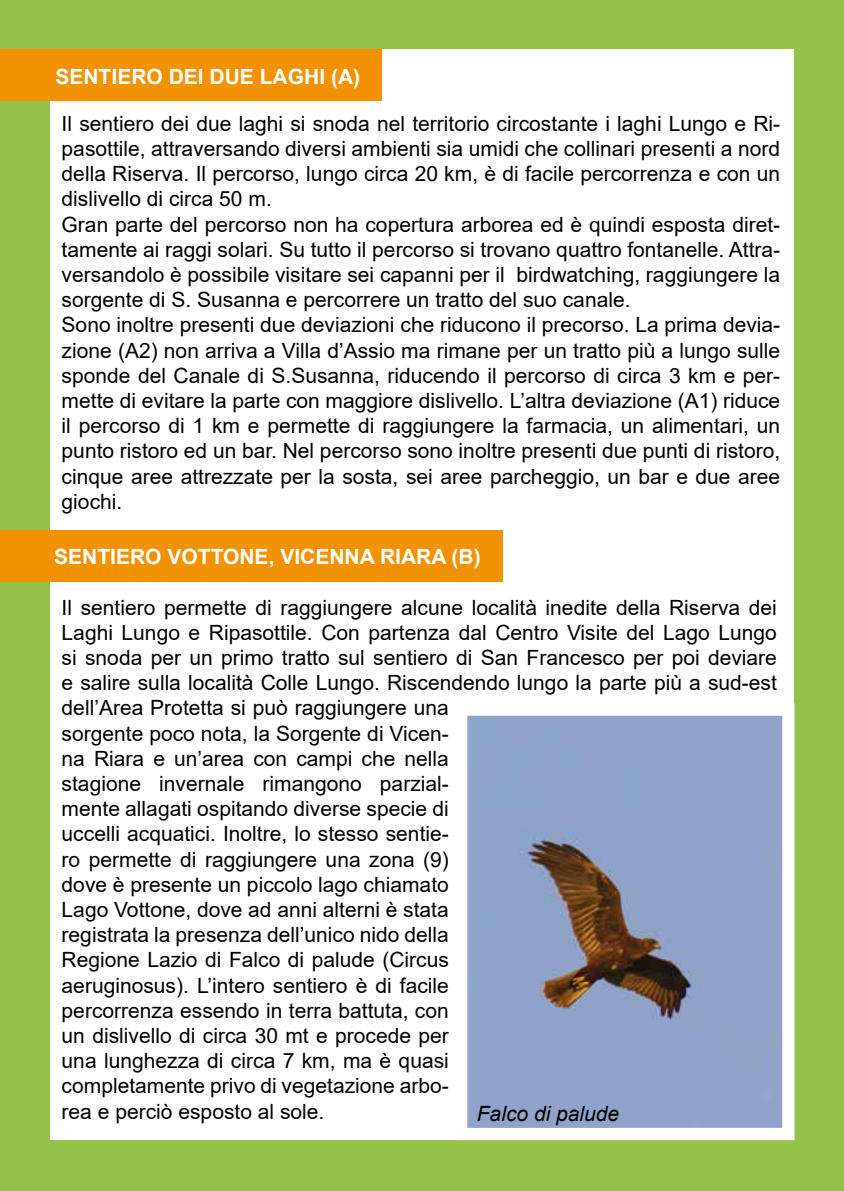
<style>
.page{position:relative;width:844px;height:1191px;background:#fff}
.page>*{position:absolute;margin:0;border:0;box-sizing:border-box;transform-origin:0 0}
.t1{font:21px/25.2px "Arial";color:#000}
.t2{font:700 21px "Arial";color:#fff}
.t3{font:italic 21px "Arial";color:#000}
</style>
<div class="page">
<div style="left:0;top:0;width:843px;height:1191px;background:#94c24a"></div>
<div style="left:50px;top:50px;width:744px;height:1090px;background:#fff"></div>
<div style="left:0;top:50px;width:382px;height:51px;background:#f39200"></div>
<div style="left:0;top:530px;width:502px;height:51px;background:#f39200"></div>
<img style="left:468px;top:716px;width:313px;height:411px">
<p class="t2" style="left:55px;top:61px;width:306px">SENTIERO DEI DUE LAGHI (A)</p>
<p class="t1" style="left:62px;top:111px;width:720px">Il sentiero dei due laghi si snoda nel territorio circostante i laghi Lungo e Ri&shy;pasottile, attraversando diversi ambienti sia umidi che collinari presenti a nord della Riserva. Il percorso, lungo circa 20 km, è di facile percorrenza e con un dislivello di circa 50 m.<br>Gran parte del percorso non ha copertura arborea ed è quindi esposta diret&shy;tamente ai raggi solari. Su tutto il percorso si trovano quattro fontanelle. Attra&shy;versandolo è possibile visitare sei capanni per il birdwatching, raggiungere la sorgente di S. Susanna e percorrere un tratto del suo canale.<br>Sono inoltre presenti due deviazioni che riducono il precorso. La prima devia&shy;zione (A2) non arriva a Villa d’Assio ma rimane per un tratto più a lungo sulle sponde del Canale di S.Susanna, riducendo il percorso di circa 3 km e per&shy;mette di evitare la parte con maggiore dislivello. L’altra deviazione (A1) riduce il percorso di 1 km e permette di raggiungere la farmacia, un alimentari, un punto ristoro ed un bar. Nel percorso sono inoltre presenti due punti di ristoro, cinque aree attrezzate per la sosta, sei aree parcheggio, un bar e due aree giochi.</p>
<p class="t2" style="left:54px;top:541px;width:428px">SENTIERO VOTTONE, VICENNA RIARA (B)</p>
<p class="t1" style="left:62px;top:594px;width:716px">Il sentiero permette di raggiungere alcune località inedite della Riserva dei Laghi Lungo e Ripasottile. Con partenza dal Centro Visite del Lago Lungo si snoda per un primo tratto sul sentiero di San Francesco per poi deviare e salire sulla località Colle Lungo. Riscendendo lungo la parte più a sud-est dell’Area Protetta si può raggiungere una<br>sorgente poco nota, la Sorgente di Vicen-<br>na Riara e un’area con campi che nella<br>stagione invernale rimangono parzial-<br>mente allagati ospitando diverse specie di<br>uccelli acquatici. Inoltre, lo stesso sentie-<br>ro permette di raggiungere una zona (9)<br>dove è presente un piccolo lago chiamato<br>Lago Vottone, dove ad anni alterni è stata<br>registrata la presenza dell’unico nido della<br>Regione Lazio di Falco di palude (Circus<br>aeruginosus). L’intero sentiero è di facile<br>percorrenza essendo in terra battuta, con<br>un dislivello di circa 30 mt e procede per<br>una lunghezza di circa 7 km, ma è quasi<br>completamente privo di vegetazione arbo-<br>rea e perciò esposto al sole.</p>
<p class="t3" style="left:476px;top:1099px;width:144px">Falco di palude</p>
</div>
